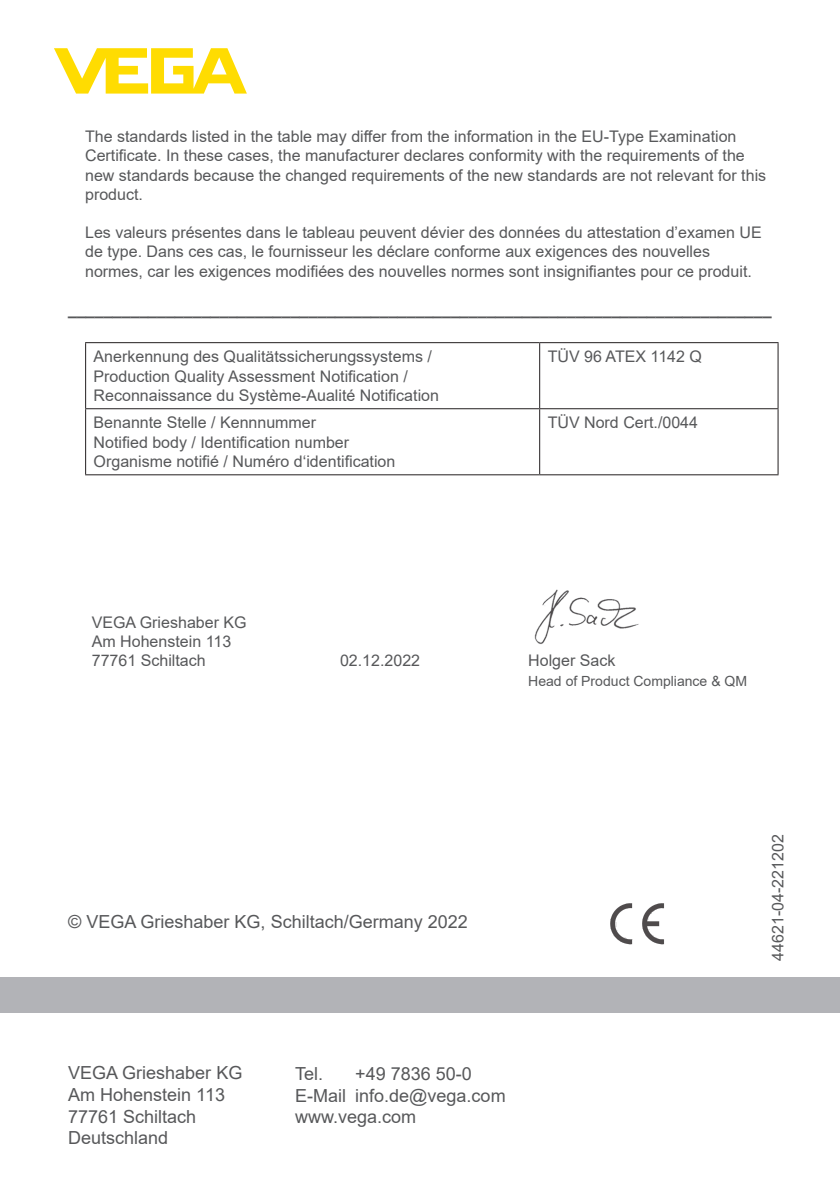
<style>
.page{position:relative;width:840px;height:1191px;background:#fff}
.page>*{position:absolute;margin:0;border:0;box-sizing:border-box;transform-origin:0 0}
.t1{font:18px/21.6px "Arial";color:#57585a}
.t2{font:16px/19.2px "Arial";color:#57585a}
.t3{font:700 16px "Arial";color:#57585a}
.t4{font:14px "Arial";color:#57585a}
</style>
<div class="page">
<div style="left:0;top:977px;width:839px;height:35px;background:#b2b3b7"></div>
<svg style="left:54px;top:48px;width:193px;height:46px"></svg>
<svg style="left:642px;top:903px;width:21px;height:41px"></svg>
<svg style="left:610px;top:903px;width:21px;height:41px"></svg>
<hr style="left:85px;top:342px;width:454px;height:1px;background:#231f20">
<hr style="left:85px;top:343px;width:1px;height:65px;background:#231f20">
<hr style="left:539px;top:342px;width:239px;height:1px;background:#231f20">
<hr style="left:539px;top:343px;width:1px;height:65px;background:#231f20">
<hr style="left:777px;top:343px;width:1px;height:65px;background:#231f20">
<hr style="left:85px;top:408px;width:454px;height:1px;background:#231f20">
<hr style="left:85px;top:409px;width:1px;height:65px;background:#231f20">
<hr style="left:539px;top:408px;width:239px;height:1px;background:#231f20">
<hr style="left:539px;top:409px;width:1px;height:65px;background:#231f20">
<hr style="left:777px;top:409px;width:1px;height:65px;background:#231f20">
<hr style="left:85px;top:474px;width:454px;height:1px;background:#231f20">
<hr style="left:539px;top:474px;width:239px;height:1px;background:#231f20">
<img style="left:534px;top:589px;width:105px;height:55px">
<p class="t2" style="left:85px;top:127px;width:682px">The standards listed in the table may differ from the information in the EU-Type Examination Certificate. In these cases, the manufacturer declares conformity with the requirements of the new standards because the changed requirements of the new standards are not relevant for this product.</p>
<p class="t2" style="left:85px;top:223px;width:677px">Les valeurs présentes dans le tableau peuvent dévier des données du attestation d’examen UE de type. Dans ces cas, le fournisseur les déclare conforme aux exigences des nouvelles normes, car les exigences modifiées des nouvelles normes sont insignifiantes pour ce produit.</p>
<p class="t3" style="left:68px;top:298px;width:704px">_______________________________________________________________________________</p>
<p class="t2" style="left:94px;top:347px;width:347px">Anerkennung des Qualitätssicherungssystems /<br>Production Quality Assessment Notification /<br>Reconnaissance du Système-Aualité Notification</p>
<p class="t2" style="left:547px;top:347px;width:156px">TÜV 96 ATEX 1142 Q</p>
<p class="t2" style="left:94px;top:413px;width:303px">Benannte Stelle / Kennnummer<br>Notified body / Identification number<br>Organisme notifié / Numéro d‘identification</p>
<p class="t2" style="left:547px;top:413px;width:152px">TÜV Nord Cert./0044</p>
<p class="t2" style="left:92px;top:612px;width:156px">VEGA Grieshaber KG<br>Am Hohenstein 113<br>77761 Schiltach</p>
<p class="t2" style="left:340px;top:651px;width:82px">02.12.2022</p>
<p class="t2" style="left:528px;top:651px;width:89px">Holger Sack</p>
<p class="t4" style="left:528px;top:671px;width:220px">Head of Product Compliance &amp; QM</p>
<p class="t1" style="left:68px;top:910px;width:401px">© VEGA Grieshaber KG, Schiltach/Germany 2022</p>
<p class="t1" style="left:68px;top:1062px;width:176px">VEGA Grieshaber KG<br>Am Hohenstein 113<br>77761 Schiltach<br>Deutschland</p>
<p class="t1" style="left:295px;top:1062px;width:30px">Tel.</p>
<p class="t1" style="left:295px;top:1062px;width:212px;text-indent:60px">+49 7836 50-0<br>E-Mail info.de@vega.com www.vega.com</p>
<p class="t2" style="left:767px;top:960px;width:128px;rotate:-90deg">44621-04-221202</p>
</div>
